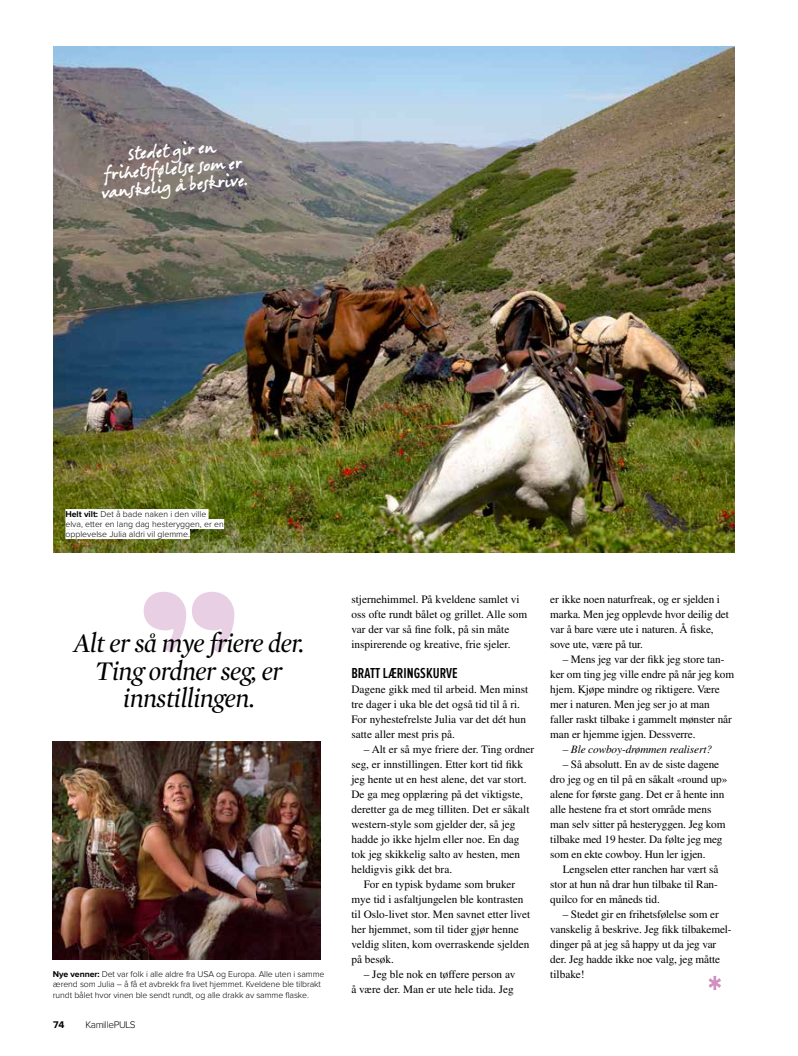
<style>
.page{position:relative;width:798px;height:1056px;background:#fff}
.page>*{position:absolute;margin:0;border:0;box-sizing:border-box;transform-origin:0 0}
.t1{font:italic 27.5px/27.5px "Mercury Display";letter-spacing:-.02em;color:#000;text-align:center}
.t2{font:15.38px/17.9px "Berranger Hand ITC Std";color:#fff;text-align:center}
.t3{font:600 15px "Proxima Nova Ex Cn";color:#000}
.t4{font:11.25px/15px "Times LT Std";letter-spacing:-.01em;color:#000}
.t5{font:italic 11.25px "Times LT Std";letter-spacing:-.01em;color:#000}
.t6{font:300 10px "Proxima Nova";letter-spacing:-.04em;color:#000}
.t7{font:700 10px "Proxima Nova";color:#000}
.t8{font:300 8.75px/10px "Proxima Nova";letter-spacing:-.01em;color:#000}
.s1{font-weight:700}
</style>
<div class="page">
<img style="left:53px;top:46px;width:680px;height:507px">
<svg style="left:708px;top:976px;width:12px;height:14px"></svg>
<img style="left:52px;top:741px;width:268px;height:218px">
<svg style="left:144px;top:592px;width:42px;height:62px"></svg>
<svg style="left:192px;top:592px;width:42px;height:62px"></svg>
<div style="left:65px;top:509px;width:143px;height:10px;background:#fff"></div>
<div style="left:65px;top:519px;width:159px;height:10px;background:#fff"></div>
<div style="left:65px;top:529px;width:125px;height:10px;background:#fff"></div>
<h2 class="t2" style="left:98px;top:149px;width:148px;rotate:-5deg">Stedet gir en frihetsfølelse som er vanskelig å beskrive.</h2>
<p class="t8" style="left:65px;top:509px;width:160px"><span class="s1">Helt vilt:</span> Det å bade naken i den ville elva, etter en lang dag hesteryggen, er en opplevelse Julia aldri vil glemme.</p>
<h1 class="t1" style="left:74px;top:628px;width:231px">Alt er så mye friere der.<br>Ting ordner seg, er innstillingen.</h1>
<p class="t8" style="left:53px;top:970px;width:273px"><span class="s1">Nye venner:</span> Det var folk i alle aldre fra USA og Europa. Alle uten i samme ærend som Julia – å få et avbrekk fra livet hjemmet. Kveldene ble tilbrakt rundt bålet hvor vinen ble sendt rundt, og alle drakk av samme flaske.</p>
<p class="t7" style="left:53px;top:1019px;width:13px">74</p>
<p class="t6" style="left:86px;top:1020px;width:52px">KamillePULS</p>
<p class="t4" style="left:351px;top:592px;width:177px">stjernehimmel. På kveldene samlet vi oss ofte rundt bålet og grillet. Alle som var der var så fine folk, på sin måte inspirerende og kreative, frie sjeler.</p>
<h3 class="t3" style="left:351px;top:665px;width:108px">BRATT LÆRINGSKURVE</h3>
<p class="t4" style="left:351px;top:682px;width:178px">Dagene gikk med til arbeid. Men minst tre dager i uka ble det også tid til å ri.<br>For nyhestefrelste Julia var det dét hun satte aller mest pris på.</p>
<p class="t4" style="left:364px;top:742px;width:172px">– Alt er så mye friere der. Ting ordner</p>
<p class="t4" style="left:351px;top:757px;width:173px">seg, er innstillingen. Etter kort tid fikk</p>
<p class="t4" style="left:351px;top:772px;width:177px">jeg hente ut en hest alene, det var stort.</p>
<p class="t4" style="left:351px;top:787px;width:173px">De ga meg opplæring på det viktigste,</p>
<p class="t4" style="left:351px;top:802px;width:179px">deretter ga de meg tilliten. Det er såkalt</p>
<p class="t4" style="left:351px;top:817px;width:165px">western-style som gjelder der, så jeg</p>
<p class="t4" style="left:351px;top:832px;width:169px">hadde jo ikke hjelm eller noe. En dag</p>
<p class="t4" style="left:351px;top:847px;width:170px">tok jeg skikkelig salto av hesten, men</p>
<p class="t4" style="left:351px;top:862px;width:102px">heldigvis gikk det bra.</p>
<p class="t4" style="left:364px;top:877px;width:153px">For en typisk bydame som bruker</p>
<p class="t4" style="left:351px;top:892px;width:173px">mye tid i asfaltjungelen ble kontrasten</p>
<p class="t4" style="left:351px;top:907px;width:180px">til Oslo-livet stor. Men savnet etter livet</p>
<p class="t4" style="left:351px;top:922px;width:169px">her hjemmet, som til tider gjør henne</p>
<p class="t4" style="left:351px;top:937px;width:179px">veldig sliten, kom overraskende sjelden</p>
<p class="t4" style="left:351px;top:952px;width:44px">på besøk.</p>
<p class="t4" style="left:351px;top:967px;width:165px;text-align:right">– Jeg ble nok en tøffere person av<br>å være der. Man er ute hele tida. Jeg</p>
<p class="t4" style="left:550px;top:592px;width:180px">er ikke noen naturfreak, og er sjelden i marka. Men jeg opplevde hvor deilig det var å bare være ute i naturen. Å fiske, sove ute, være på tur.</p>
<p class="t4" style="left:550px;top:652px;width:185px;text-indent:12px">– Mens jeg var der fikk jeg store tan&shy;ker om ting jeg ville endre på når jeg kom hjem. Kjøpe mindre og riktigere. Være mer i naturen. Men jeg ser jo at man faller raskt tilbake i gammelt mønster når man er hjemme igjen. Dessverre.</p>
<p class="t5" style="left:562px;top:743px;width:151px">– Ble cowboy-drømmen realisert?</p>
<p class="t4" style="left:550px;top:757px;width:178px;text-indent:12px">– Så absolutt. En av de siste dagene dro jeg og en til på en såkalt «round up» alene for første gang. Det er å hente inn alle hestene fra et stort område mens man selv sitter på hesteryggen. Jeg kom tilbake med 19 hester. Da følte jeg meg som en ekte cowboy. Hun ler igjen.</p>
<p class="t4" style="left:550px;top:862px;width:169px;text-align:justify;text-indent:12px">Lengselen etter ranchen har vært så stor at hun nå drar hun tilbake til Ran&shy;quilco for en måneds tid.</p>
<p class="t4" style="left:550px;top:907px;width:183px;text-indent:12px">– Stedet gir en frihetsfølelse som er vanskelig å beskrive. Jeg fikk tilbakemel&shy;dinger på at jeg så happy ut da jeg var der. Jeg hadde ikke noe valg, jeg måtte tilbake!</p>
</div>
